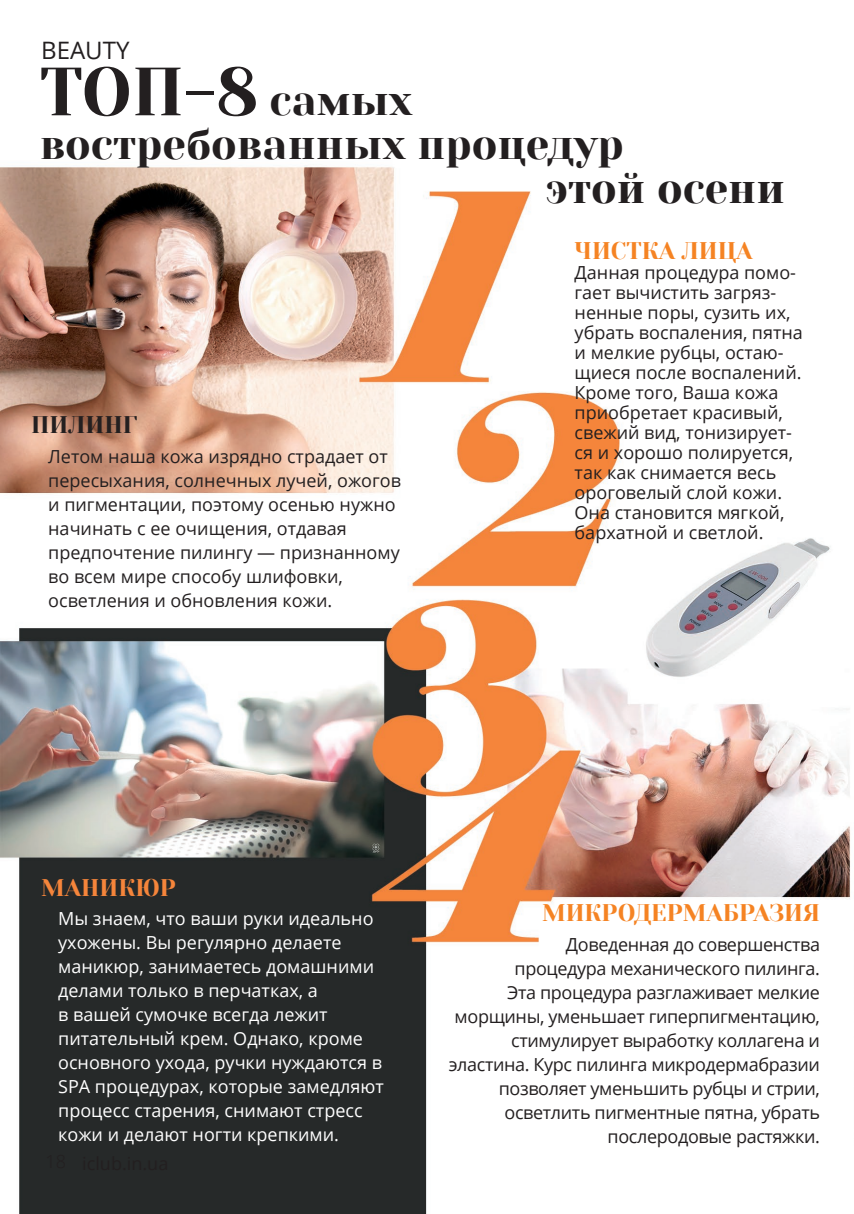
<style>
.page{position:relative;width:854px;height:1214px;background:#fff}
.page>*{position:absolute;margin:0;border:0;box-sizing:border-box;transform-origin:0 0}
.t1{font:68px "Yeseva One";color:#231f20}
.t2{font:42px/44px "Yeseva One";color:#231f20}
.t3{font:24px "Yeseva One";color:#f58323}
.t4{font:24px "Yeseva One";color:#f5853b}
.t5{font:24px "Open Sans";color:#231f20}
.t6{font:24px "Yeseva One";color:#231f20}
.t7{font:18px/20px "Open Sans";color:#231f20}
.t8{font:18px/24px "Open Sans";color:#fff}
.t9{font:18px/24px "Open Sans";letter-spacing:-.02em;color:#231f20;text-align:right}
.s1{font-size:42px}
</style>
<div class="page">
<img style="left:0;top:165px;width:851px;height:1048px">
<div style="left:404px;top:602px;width:7px;height:6px;background:#fff;border-radius:50%"></div>
<h3 class="t5" style="left:41px;top:34px;width:90px">BEAUTY</h3>
<h1 class="t1" style="left:40px;top:51px;width:374px">ТОП-8 <span class="s1">самых</span></h1>
<h2 class="t2" style="left:545px;top:124px;width:240px;text-indent:-506px">востребованных процедур<br>этой осени</h2>
<h3 class="t6" style="left:31px;top:410px;width:108px">ПИЛИНГ</h3>
<p class="t7" style="left:48px;top:443px;width:354px;line-height:24px">Летом наша кожа изрядно страдает от пересыхания, солнечных лучей, ожогов и пигментации, поэтому осенью нужно начинать с ее очищения, отдавая предпочтение пилингу — признанному во всем мире способу шлифовки, осветления и обновления кожи.</p>
<h3 class="t3" style="left:574px;top:237px;width:179px">ЧИСТКА ЛИЦА</h3>
<p class="t7" style="left:574px;top:262px;width:230px">Данная процедура помо&shy;гает вычистить загряз&shy;ненные поры, сузить их, убрать воспаления, пятна и мелкие рубцы, остаю&shy;щиеся после воспалений.<br>Кроме того, Ваша кожа приобретает красивый, свежий вид, тонизирует&shy;ся и хорошо полируется, так как снимается весь ороговелый слой кожи.<br>Она становится мягкой, бархатной и светлой.</p>
<h3 class="t4" style="left:41px;top:872px;width:136px">МАНИКЮР</h3>
<p class="t8" style="left:58px;top:906px;width:327px">Мы знаем, что ваши руки идеально ухожены. Вы регулярно делаете маникюр, занимаетесь домашними делами только в перчатках, а<br>в вашей сумочке всегда лежит питательный крем. Однако, кроме основного ухода, ручки нуждаются в<br>SPA процедурах, которые замедляют процесс старения, снимают стресс кожи и делают ногти крепкими.</p>
<h3 class="t3" style="left:542px;top:898px;width:279px">МИКРОДЕРМАБРАЗИЯ</h3>
<p class="t9" style="left:448px;top:931px;width:373px">Доведенная до совершенства<br>процедура механического пилинга.<br>Эта процедура разглаживает мелкие морщины, уменьшает гиперпигментацию, стимулирует выработку коллагена и эластина. Курс пилинга микродермабразии позволяет уменьшить рубцы и стрии, осветлить пигментные пятна, убрать послеродовые растяжки.</p>
</div>
